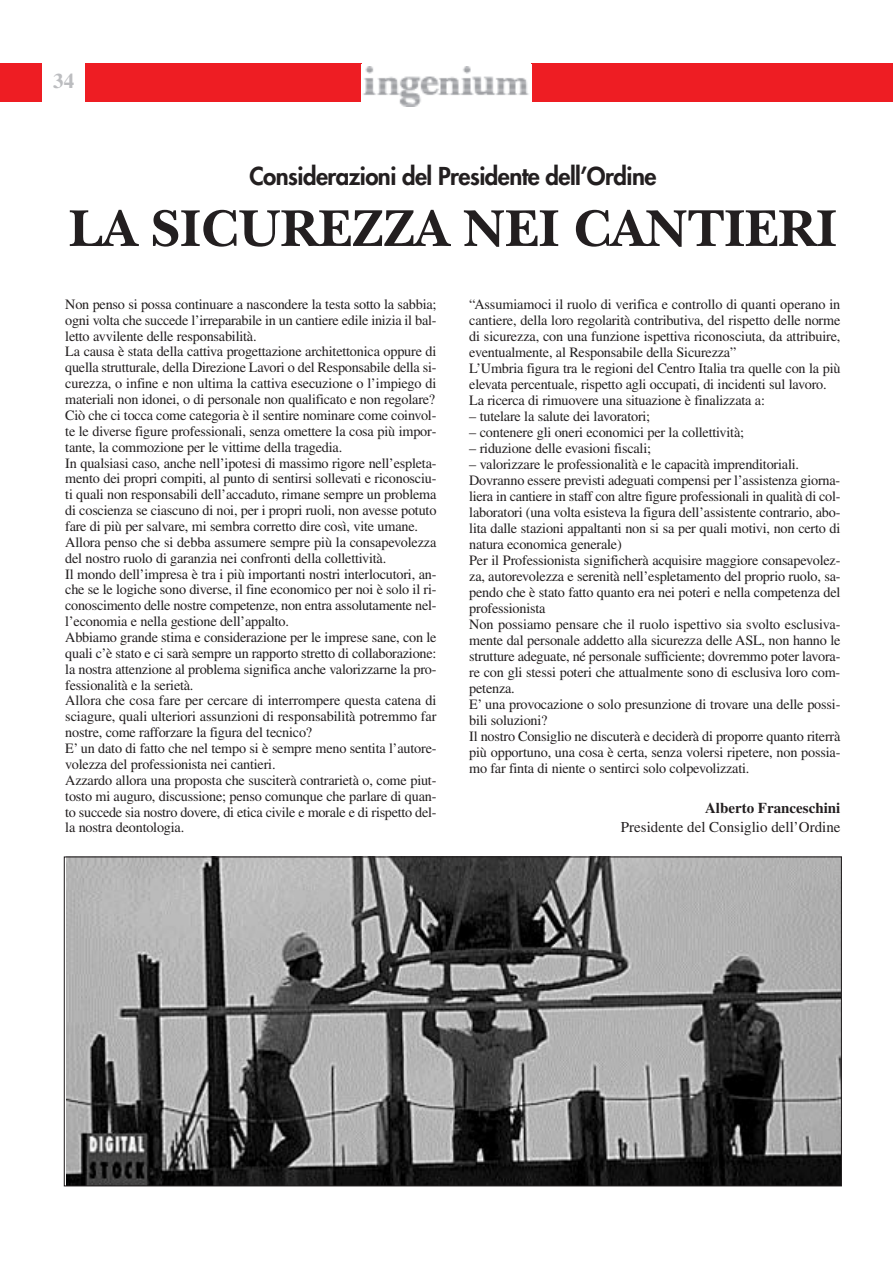
<style>
.page{position:relative;width:893px;height:1263px;background:#fff}
.page>*{position:absolute;margin:0;border:0;box-sizing:border-box;transform-origin:0 0}
.t1{font:700 54px "New Baskerville";color:#231f20}
.t2{font:800 24px "Futura";letter-spacing:-.025em;color:#231f20}
.t3{font:700 21px "Times";color:#bcbdc0}
.t4{font:15px "Times";color:#231f20}
.t5{font:700 15px "Times";color:#231f20}
.t6{font:14.25px/15.9px "Times";letter-spacing:-.015em;color:#231f20}
</style>
<div class="page">
<div style="left:0;top:64px;width:43px;height:38px;background:#ee1d23"></div>
<div style="left:85px;top:64px;width:276px;height:38px;background:#ee1d23"></div>
<div style="left:531px;top:64px;width:362px;height:38px;background:#ee1d23"></div>
<img style="left:363px;top:67px;width:166px;height:40px">
<img style="left:66px;top:858px;width:774px;height:326px">
<h3 class="t3" style="left:53px;top:74px;width:22px">34</h3>
<h2 class="t2" style="left:249px;top:165px;width:409px">Considerazioni del Presidente dell’Ordine</h2>
<h1 class="t1" style="left:69px;top:210px;width:769px">LA SICUREZZA NEI CANTIERI</h1>
<p class="t6" style="left:65px;top:298px;width:373px">Non penso si possa continuare a nascondere la testa sotto la sabbia; ogni volta che succede l’irreparabile in un cantiere edile inizia il bal&shy;letto avvilente delle responsabilità.<br>La causa è stata della cattiva progettazione architettonica oppure di quella strutturale, della Direzione Lavori o del Responsabile della si&shy;curezza, o infine e non ultima la cattiva esecuzione o l’impiego di materiali non idonei, o di personale non qualificato e non regolare?<br>Ciò che ci tocca come categoria è il sentire nominare come coinvol&shy;te le diverse figure professionali, senza omettere la cosa più impor&shy;tante, la commozione per le vittime della tragedia.<br>In qualsiasi caso, anche nell’ipotesi di massimo rigore nell’espleta&shy;mento dei propri compiti, al punto di sentirsi sollevati e riconosciu&shy;ti quali non responsabili dell’accaduto, rimane sempre un problema di coscienza se ciascuno di noi, per i propri ruoli, non avesse potuto fare di più per salvare, mi sembra corretto dire così, vite umane.<br>Allora penso che si debba assumere sempre più la consapevolezza del nostro ruolo di garanzia nei confronti della collettività.<br>Il mondo dell’impresa è tra i più importanti nostri interlocutori, an&shy;che se le logiche sono diverse, il fine economico per noi è solo il ri&shy;conoscimento delle nostre competenze, non entra assolutamente nel&shy;l’economia e nella gestione dell’appalto.<br>Abbiamo grande stima e considerazione per le imprese sane, con le quali c’è stato e ci sarà sempre un rapporto stretto di collaborazione: la nostra attenzione al problema significa anche valorizzarne la pro&shy;fessionalità e la serietà.<br>Allora che cosa fare per cercare di interrompere questa catena di sciagure, quali ulteriori assunzioni di responsabilità potremmo far nostre, come rafforzare la figura del tecnico?<br>E’ un dato di fatto che nel tempo si è sempre meno sentita l’autore&shy;volezza del professionista nei cantieri.<br>Azzardo allora una proposta che susciterà contrarietà o, come piut&shy;tosto mi auguro, discussione; penso comunque che parlare di quan&shy;to succede sia nostro dovere, di etica civile e morale e di rispetto del&shy;la nostra deontologia.</p>
<p class="t6" style="left:469px;top:298px;width:373px">“Assumiamoci il ruolo di verifica e controllo di quanti operano in cantiere, della loro regolarità contributiva, del rispetto delle norme di sicurezza, con una funzione ispettiva riconosciuta, da attribuire, eventualmente, al Responsabile della Sicurezza”<br>L’Umbria figura tra le regioni del Centro Italia tra quelle con la più elevata percentuale, rispetto agli occupati, di incidenti sul lavoro.<br>La ricerca di rimuovere una situazione è finalizzata a:</p>
<p class="t6" style="left:469px;top:410px;width:183px">– tutelare la salute dei lavoratori;</p>
<p class="t6" style="left:469px;top:426px;width:276px">– contenere gli oneri economici per la collettività;</p>
<p class="t6" style="left:469px;top:442px;width:183px">– riduzione delle evasioni fiscali;</p>
<p class="t6" style="left:469px;top:458px;width:373px">– valorizzare le professionalità e le capacità imprenditoriali.<br>Dovranno essere previsti adeguati compensi per l’assistenza giorna&shy;liera in cantiere in staff con altre figure professionali in qualità di col&shy;laboratori (una volta esisteva la figura dell’assistente contrario, abo&shy;lita dalle stazioni appaltanti non si sa per quali motivi, non certo di natura economica generale)<br>Per il Professionista significherà acquisire maggiore consapevolez&shy;za, autorevolezza e serenità nell’espletamento del proprio ruolo, sa&shy;pendo che è stato fatto quanto era nei poteri e nella competenza del professionista<br>Non possiamo pensare che il ruolo ispettivo sia svolto esclusiva&shy;mente dal personale addetto alla sicurezza delle ASL, non hanno le strutture adeguate, né personale sufficiente; dovremmo poter lavora&shy;re con gli stessi poteri che attualmente sono di esclusiva loro com&shy;petenza.<br>E’ una provocazione o solo presunzione di trovare una delle possi&shy;bili soluzioni?<br>Il nostro Consiglio ne discuterà e deciderà di proporre quanto riterrà più opportuno, una cosa è certa, senza volersi ripetere, non possia&shy;mo far finta di niente o sentirci solo colpevolizzati.</p>
<p class="t5" style="left:705px;top:802px;width:137px">Alberto Franceschini</p>
<p class="t4" style="left:621px;top:822px;width:221px">Presidente del Consiglio dell’Ordine</p>
</div>
